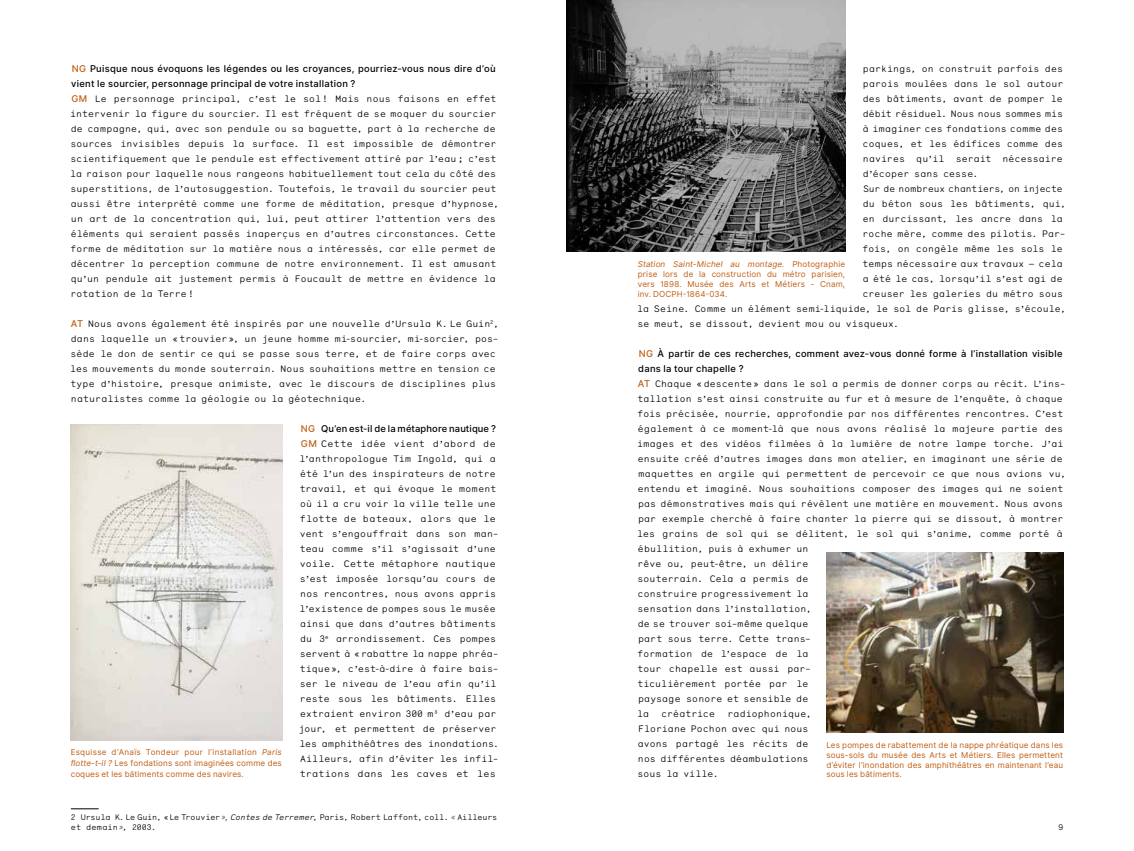
<style>
.page{position:relative;width:1134px;height:851px;background:#fff}
.page>*{position:absolute;margin:0;border:0;box-sizing:border-box;transform-origin:0 0}
.t1{font:9.38px/15px "Monosten E";letter-spacing:.025em;color:#000}
.t2{font:500 9.38px/15px "Inter UI";letter-spacing:.03em;color:#000}
.t3{font:500 9.38px "Inter UI";letter-spacing:.01em;color:#000}
.t4{font:9.38px "Monosten E";color:#000}
.t5{font:9.38px "Monosten E";letter-spacing:.005em;color:#000}
.t6{font:8.12px/9.8px "Inter UI";letter-spacing:.015em;color:#c05e13;text-align:justify}
.t7{font:8.12px/10px "Monosten E";letter-spacing:-.005em;color:#000}
.s1{color:#c05e13}
.s2{font-family:"Inter UI";font-weight:500;color:#c05e13}
.s3{font-family:"Monosten A"}
.s4{font-family:"LM Mono Lt 10";font-style:italic}
.s5{font-style:italic}
</style>
<div class="page">
<img style="left:71px;top:425px;width:211px;height:315px">
<img style="left:567px;top:0;width:278px;height:252px">
<svg style="left:71px;top:808px;width:28px;height:1px"></svg>
<img style="left:826px;top:552px;width:237px;height:180px">
<p class="t2" style="left:71px;top:61px;width:426px"><span class="s1">NG</span> Puisque nous évoquons les légendes ou les croyances, pourriez-vous nous dire d’où vient le sourcier, personnage principal de votre installation ?</p>
<p class="t1" style="left:70px;top:91px;width:430px"><span class="s2">GM</span> Le personnage principal, c’est le sol! Mais nous faisons en effet intervenir la figure du sourcier. Il est fréquent de se moquer du sourcier de campagne, qui, avec son pendule ou sa baguette, part à la recherche de sources invisibles depuis la surface. Il est impossible de démontrer scientifiquement que le pendule est effectivement attiré par l’eau<span class="s3">;</span> c’est la raison pour laquelle nous rangeons habituellement tout cela du côté des superstitions, de l’autosuggestion. Toutefois, le travail du sourcier peut aussi être interprété comme une forme de méditation, presque d’hypnose, un art de la concentration qui, lui, peut attirer l’attention vers des éléments qui seraient passés inaperçus en d’autres circonstances. Cette forme de méditation sur la matière nous a intéressés, car elle permet de décentrer la perception commune de notre environnement. Il est amusant qu’un pendule ait justement permis à Foucault de mettre en évidence la rotation de la Terre!</p>
<p class="t1" style="left:70px;top:316px;width:430px"><span class="s2">AT</span> Nous avons également été inspirés par une nouvelle d’Ursula K. Le Guin<sup>2</sup>, dans laquelle un «trouvier», un jeune homme mi-sourcier, mi-sorcier, pos&shy;sède le don de sentir ce qui se passe sous terre, et de faire corps avec les mouvements du monde souterrain. Nous souhaitions mettre en tension ce type d’histoire, presque animiste, avec le discours de disciplines plus naturalistes comme la géologie ou la géotechnique.</p>
<p class="t3" style="left:301px;top:422px;width:197px"><span class="s1">NG</span> Qu’en est-il de la métaphore nautique ?</p>
<p class="t1" style="left:299px;top:436px;width:202px"><span class="s2">GM</span> Cette idée vient d’abord de l’anthropologue Tim Ingold, qui a été l’un des inspirateurs de notre travail, et qui évoque le moment où il a cru voir la ville telle une flotte de bateaux, alors que le vent s’engouffrait dans son man&shy;teau comme s’il s’agissait d’une voile. Cette métaphore nautique s’est imposée lorsqu’au cours de nos rencontres, nous avons appris l’existence de pompes sous le musée ainsi que dans d’autres bâtiments du 3<sup>e</sup> arrondissement. Ces pompes servent à «rabattre la nappe phréa&shy;tique», c’est-à-dire à faire bais&shy;ser le niveau de l’eau afin qu’il reste sous les bâtiments. Elles extraient environ 300 m³ d’eau par jour, et permettent de préserver les amphithéâtres des inondations.<br>Ailleurs, afin d’éviter les infil&shy;trations dans les caves et les</p>
<p class="t7" style="left:71px;top:811px;width:428px">2 Ursula K. Le Guin, «Le Trouvier<span class="s4">»,</span> <span class="s5">Contes de Terremer</span>, Paris, Robert Laffont, coll. <span class="s4">«</span> Ailleurs et demain<span class="s4">»</span>, 2003.</p>
<p class="t1" style="left:863px;top:61px;width:201px">parkings, on construit parfois des</p>
<p class="t1" style="left:863px;top:76px;width:202px">parois moulées dans le sol autour</p>
<p class="t1" style="left:863px;top:91px;width:201px">des bâtiments, avant de pomper le</p>
<p class="t5" style="left:863px;top:107px;width:202px">débit résiduel. Nous nous sommes mis</p>
<p class="t1" style="left:863px;top:121px;width:201px">à imaginer ces fondations comme des</p>
<p class="t1" style="left:863px;top:136px;width:202px">coques, et les édifices comme des</p>
<p class="t1" style="left:863px;top:151px;width:201px">navires qu’il serait nécessaire</p>
<p class="t1" style="left:863px;top:166px;width:117px">d’écoper sans cesse.</p>
<p class="t4" style="left:863px;top:182px;width:201px">Sur de nombreux chantiers, on injecte</p>
<p class="t1" style="left:863px;top:196px;width:205px">du béton sous les bâtiments, qui,</p>
<p class="t1" style="left:863px;top:211px;width:201px">en durcissant, les ancre dans la</p>
<p class="t1" style="left:862px;top:226px;width:204px">roche mère, comme des pilotis. Par-</p>
<p class="t1" style="left:862px;top:241px;width:202px">fois, on congèle même les sols le</p>
<p class="t1" style="left:862px;top:256px;width:202px">temps nécessaire aux travaux – cela</p>
<p class="t1" style="left:863px;top:271px;width:201px">a été le cas, lorsqu’il s’est agi de</p>
<p class="t1" style="left:863px;top:286px;width:202px">creuser les galeries du métro sous</p>
<p class="t1" style="left:637px;top:301px;width:430px">la Seine. Comme un élément semi-liquide, le sol de Paris glisse, s’écoule,</p>
<p class="t1" style="left:637px;top:316px;width:263px">se meut, se dissout, devient mou ou visqueux.</p>
<p class="t2" style="left:638px;top:346px;width:426px"><span class="s1">NG</span> À partir de ces recherches, comment avez-vous donné forme à l’installation visible dans la tour chapelle ?</p>
<p class="t1" style="left:637px;top:376px;width:430px"><span class="s2">AT</span> Chaque «descente» dans le sol a permis de donner corps au récit. L’ins&shy;tallation s’est ainsi construite au fur et à mesure de l’enquête, à chaque fois précisée, nourrie, approfondie par nos différentes rencontres. C’est également à ce moment-là que nous avons réalisé la majeure partie des images et des vidéos filmées à la lumière de notre lampe torche. J’ai ensuite créé d’autres images dans mon atelier, en imaginant une série de maquettes en argile qui permettent de percevoir ce que nous avions vu, entendu et imaginé. Nous souhaitions composer des images qui ne soient pas démonstratives mais qui révèlent une matière en mouvement. Nous avons par exemple cherché à faire chanter la pierre qui se dissout, à montrer les grains de sol qui se délitent, le sol qui s’anime, comme porté à ébullition, puis à exhumer un<br>rêve ou, peut-être, un délire<br>souterrain. Cela a permis de<br>construire progressivement la<br>sensation dans l’installation,<br>de se trouver soi-même quelque<br>part sous terre. Cette trans-<br>formation de l’espace de la<br>tour chapelle est aussi par-<br>ticulièrement portée par le<br>paysage sonore et sensible de<br>la</p>
<p class="t6" style="left:638px;top:259px;width:209px"><span class="s5">Station Saint-Michel au montage.</span> Photographie prise lors de la construction du métro parisien, vers 1898. Musée des Arts et Métiers - Cnam, inv. DOCPH-1864-034.</p>
<p class="t1" style="left:661px;top:706px;width:55px">créatrice</p>
<p class="t1" style="left:637px;top:706px;width:176px;text-indent:90px">radiophonique,<br>Floriane Pochon avec qui nous avons partagé les récits de nos différentes déambulations sous la ville.</p>
<p class="t6" style="left:71px;top:746px;width:213px;line-height:11.2px">Esquisse d’Anaïs Tondeur pour l’installation <span class="s5">Paris flotte-t-il ?</span> Les fondations sont imaginées comme des coques et les bâtiments comme des navires.</p>
<p class="t6" style="left:826px;top:740px;width:238px">Les pompes de rabattement de la nappe phréatique dans les sous-sols du musée des Arts et Métiers. Elles permettent d’éviter l’inondation des amphithéâtres en maintenant l’eau sous les bâtiments.</p>
<p class="t7" style="left:1058px;top:821px;width:7px">9</p>
</div>
